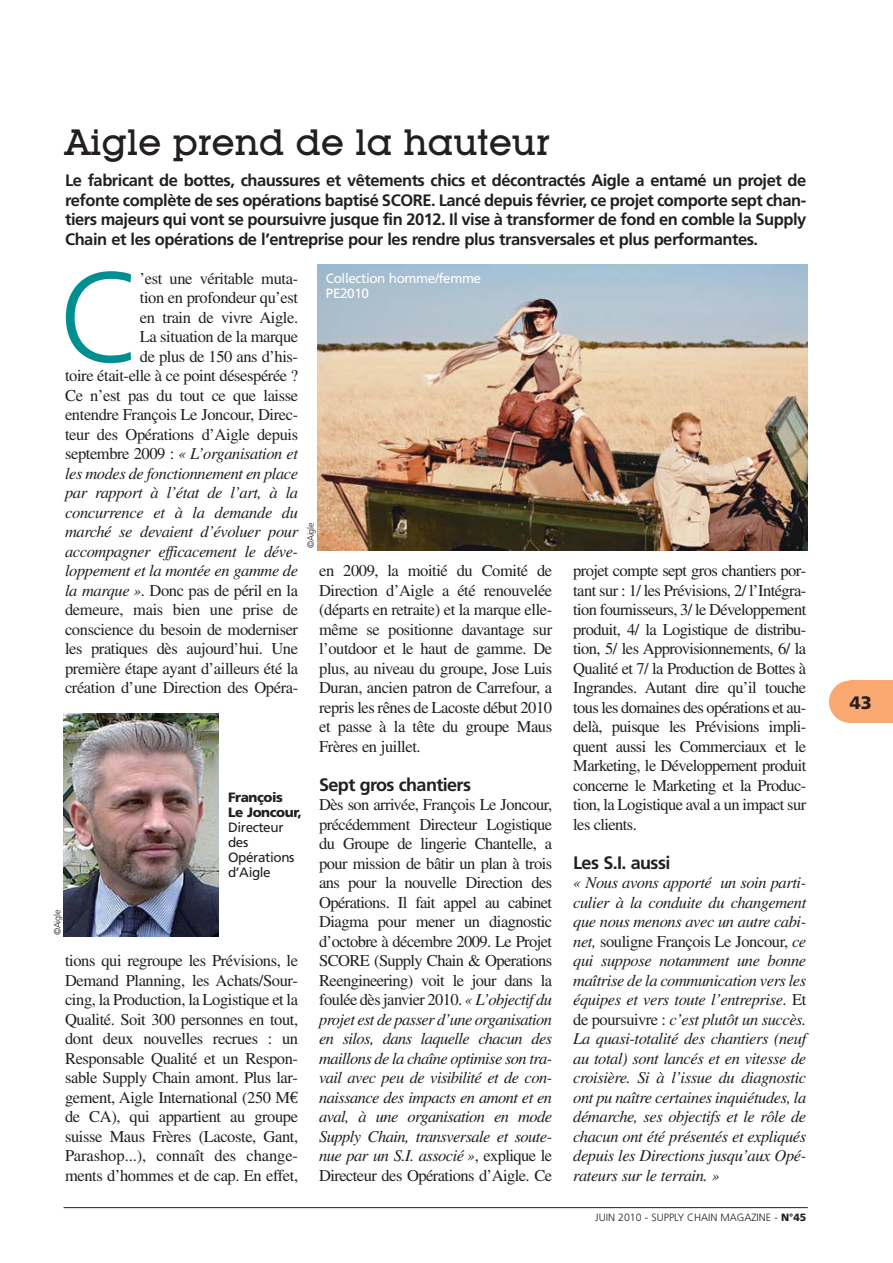
<style>
.page{position:relative;width:893px;height:1263px;background:#fff}
.page>*{position:absolute;margin:0;border:0;box-sizing:border-box;transform-origin:0 0}
.t1{font:300 127.35px "Frutiger";color:#008f91}
.t2{font:500 36px "Lubalin Graph IT Cby BT";color:#231f20}
.t3{font:700 18px "Frutiger";letter-spacing:-.035em;color:#231f20}
.t4{font:900 18px "Frutiger";color:#231f20}
.t5{font:16.5px/19.5px "Times";letter-spacing:-.025em;color:#231f20;text-align:justify}
.t6{font:italic 16.5px/19.5px "Times";letter-spacing:-.025em;color:#231f20;text-align:justify}
.t7{font:700 16.5px/19.5px "Frutiger";letter-spacing:-.03em;color:#231f20;text-align:justify}
.t8{font:13.5px/15px "Frutiger";letter-spacing:-.03em;color:#231f20}
.t9{font:13.5px/15px "Frutiger";letter-spacing:-.03em;color:#fff}
.t10{font:900 13.5px/15px "Frutiger";letter-spacing:-.03em;color:#231f20}
.t11{font:300 10.5px "Frutiger";color:#231f20}
.t12{font:300 9px "Frutiger";letter-spacing:-.03em;color:#231f20}
.s1{font-style:italic}
.s2{font-style:normal}
.s3{font-family:"Euro Serif"}
.s4{font-weight:900}
</style>
<div class="page">
<div style="left:829px;top:680px;width:42px;height:43px;background:#f9a870;border-radius:50%"></div>
<div style="left:851px;top:680px;width:41px;height:43px;background:#f9a870"></div>
<hr style="left:64px;top:1207px;width:744px;height:1px;background:#231f20">
<img style="left:64px;top:713px;width:155px;height:224px">
<img style="left:318px;top:264px;width:490px;height:286px">
<h2 class="t2" style="left:65px;top:129px;width:486px">Aigle prend de la hauteur</h2>
<p class="t7" style="left:65px;top:172px;width:743px">Le fabricant de bottes, chaussures et vêtements chics et décontractés Aigle a entamé un projet de refonte complète de ses opérations baptisé SCORE. Lancé depuis février, ce projet comporte sept chan&shy;tiers majeurs qui vont se poursuivre jusque fin 2012. Il vise à transformer de fond en comble la Supply Chain et les opérations de l’entreprise pour les rendre plus transversales et plus performantes.</p>
<h1 class="t1" style="left:59px;top:266px;width:86px">C</h1>
<p class="t5" style="left:65px;top:270px;width:235px;text-align:right">’est une véritable muta-<br>tion en profondeur qu’est<br>en train de vivre Aigle.<br>La situation de la marque<br>de plus de 150 ans d’his-<br>toire était-elle à ce point désespérée ?<br>Ce n’est pas du tout ce que laisse entendre François Le Joncour, Direc - teur des Opérations d’Aigle depuis septembre 2009 : <span class="s1">« L’organisation et les modes de fonctionnement en place par rapport à l’état de l’art, à la concurrence et à la demande du marché se devaient d’évoluer pour accom pagner efficacement le déve&shy;loppement et la montée en gamme de la marque »</span>. Donc pas de péril en la demeure, mais bien une prise de conscience du besoin de moderniser les pratiques dès aujourd’hui. Une première étape ayant d’ailleurs été la création d’une Direction des Opéra -</p>
<p class="t9" style="left:326px;top:272px;width:157px">Collection homme/femme<br>PE2010</p>
<p class="t12" style="left:307px;top:548px;width:27px;rotate:-90deg">©Aigle</p>
<p class="t5" style="left:319px;top:562px;width:235px">en 2009, la moitié du Comité de Direction d’Aigle a été renouvelée (départs en retraite) et la marque elle&shy;même se positionne davantage sur l’outdoor et le haut de gamme. De plus, au niveau du groupe, Jose Luis Duran, ancien patron de Carrefour, a repris les rênes de Lacoste début 2010 et passe à la tête du groupe Maus Frères en juillet.</p>
<p class="t3" style="left:319px;top:777px;width:153px">Sept gros chantiers</p>
<p class="t5" style="left:319px;top:796px;width:235px">Dès son arrivée, François Le Joncour, précédemment Directeur Logistique du Groupe de lingerie Chantelle, a pour mission de bâtir un plan à trois ans pour la nouvelle Direction des Opérations. Il fait appel au cabinet Diagma pour mener un diagnostic d’octobre à décembre 2009. Le Projet SCORE (Supply Chain &amp; Operations Reengineering) voit le jour dans la foulée dès janvier 2010. <span class="s1">« L’objectif du projet est de passer d’une organisation en silos, dans laquelle chacun des maillons de la chaîne optimise son tra&shy;vail avec peu de visibilité et de con - nais sance des impacts en amont et en aval, à une organisation en mode Supply Chain, transversale et soute&shy;nue par un S.I. associé »</span>, explique le Directeur des Opérations d’Aigle. Ce</p>
<p class="t5" style="left:573px;top:562px;width:235px">projet compte sept gros chantiers por&shy;tant sur : 1/ les Prévi sions, 2/ l’Intégra - tion fournisseurs, 3/ le Développement produit, 4/ la Logistique de distribu&shy;tion, 5/ les Approvisionnements, 6/ la Qualité et 7/ la Production de Bottes à Ingran des. Autant dire qu’il touche tous les domaines des opérations et au&shy;delà, puisque les Prévisions impli&shy;quent aussi les Commerciaux et le Marke ting, le Développement produit con cerne le Marketing et la Produc - tion, la Logistique aval a un impact sur les clients.</p>
<p class="t3" style="left:573px;top:855px;width:99px">Les S.I. aussi</p>
<p class="t6" style="left:573px;top:874px;width:235px">« Nous avons apporté un soin parti&shy;culier à la conduite du changement que nous menons avec un autre cabi&shy;net, <span class="s2">souligne François Le Joncour,</span> ce qui suppose notamment une bonne maîtrise de la communication vers les équipes et vers toute l’entreprise<span class="s2">. Et de poursuivre :</span> c’est plutôt un succès.<br>La quasi-totalité des chantiers (neuf au total) sont lancés et en vitesse de croisière. Si à l’issue du diagnostic ont pu naître certaines inquiétudes, la démarche, ses objectifs et le rôle de chacun ont été présentés et expliqués depuis les Directions jusqu’aux Opé - rateurs sur le terrain. »</p>
<p class="t10" style="left:228px;top:791px;width:75px">François<br>Le Joncour,</p>
<p class="t8" style="left:228px;top:821px;width:68px">Directeur des<br>Opérations d’Aigle</p>
<p class="t12" style="left:54px;top:935px;width:27px;rotate:-90deg">©Aigle</p>
<p class="t5" style="left:65px;top:952px;width:235px">tions qui regroupe les Prévisions, le Demand Planning, les Achats/Sour - cing, la Production, la Logistique et la Qualité. Soit 300 personnes en tout, dont deux nouvelles recrues : un Responsable Qualité et un Respon - sable Supply Chain amont. Plus lar&shy;gement, Aigle International (250 M<span class="s3">€ </span>de CA), qui appartient au groupe suisse Maus Frères (Lacoste, Gant, Parashop...), connaît des change&shy;ments d’hommes et de cap. En effet,</p>
<p class="t11" style="left:595px;top:1213px;width:213px">JUIN 2010 - SUPPLY CHAIN MAGAZINE - <span class="s4">N°45</span></p>
<p class="t4" style="left:850px;top:695px;width:24px">43</p>
</div>
